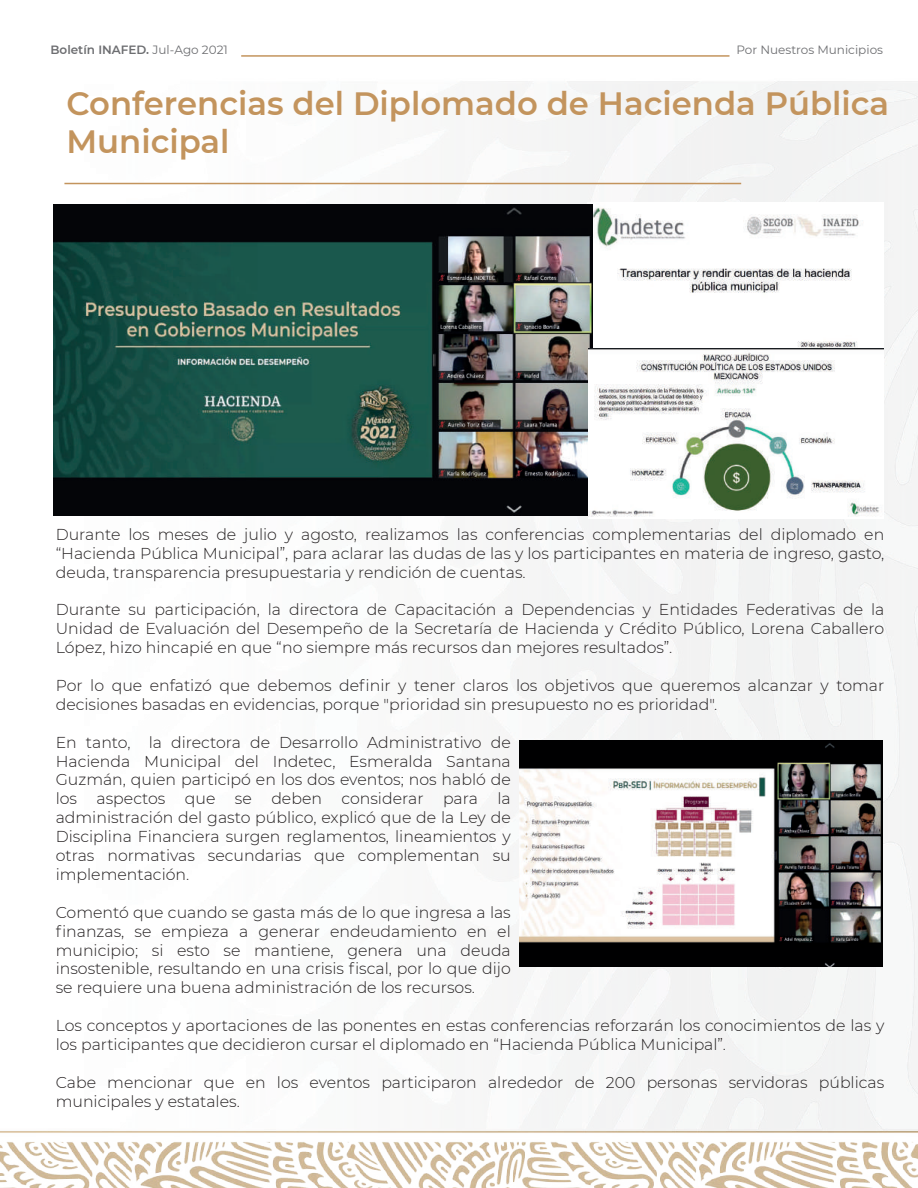
<style>
.page{position:relative;width:918px;height:1188px;background:#fff}
.page>*{position:absolute;margin:0;border:0;box-sizing:border-box;transform-origin:0 0}
.t1{font:600 32.25px/38.7px "Montserrat";color:#c3945d}
.t2{font:300 15.75px/18.9px "Montserrat";color:#231f20;text-align:justify}
.t3{font:600 12px "Montserrat";color:#6d6e71}
.t4{font:12px "Montserrat";color:#6d6e71}
.s1{font-weight:400}
</style>
<div class="page">
<img style="left:0;top:81px;width:918px;height:1107px">
<hr style="left:241px;top:55px;width:489px;height:2px;background:#c3945d">
<hr style="left:64px;top:183px;width:677px;height:1px;background:#c3945d">
<img style="left:587px;top:203px;width:296px;height:146px">
<img style="left:54px;top:204px;width:539px;height:311px">
<img style="left:520px;top:740px;width:362px;height:226px">
<img style="left:588px;top:349px;width:295px;height:170px">
<p class="t3" style="left:50px;top:42px;width:179px">Boletín INAFED. <span class="s1">Jul-Ago 2021</span></p>
<p class="t4" style="left:736px;top:42px;width:148px">Por Nuestros Municipios</p>
<h1 class="t1" style="left:67px;top:83px;width:824px">Conferencias del Diplomado de Hacienda Pública<br>Municipal</h1>
<p class="t2" style="left:56px;top:524px;width:830px">Durante los meses de julio y agosto, realizamos las conferencias complementarias del diplomado en “Hacienda Pública Municipal”, para aclarar las dudas de las y los participantes en materia de ingreso, gasto, deuda, transparencia presupuestaria y rendición de cuentas.</p>
<p class="t2" style="left:56px;top:600px;width:830px">Durante su participación, la directora de Capacitación a Dependencias y Entidades Federativas de la Unidad de Evaluación del Desempeño de la Secretaría de Hacienda y Crédito Público, Lorena Caballero López, hizo hincapié en que “no siempre más recursos dan mejores resultados”.</p>
<p class="t2" style="left:56px;top:675px;width:830px">Por lo que enfatizó que debemos definir y tener claros los objetivos que queremos alcanzar y tomar decisiones basadas en evidencias, porque "prioridad sin presupuesto no es prioridad".</p>
<p class="t2" style="left:56px;top:732px;width:457px">En tanto, la directora de Desarrollo Administrativo de Hacienda Municipal del Indetec, Esmeralda Santana Guzmán, quien participó en los dos eventos; nos habló de los aspectos que se deben considerar para la administración del gasto público, explicó que de la Ley de Disciplina Financiera surgen reglamentos, lineamientos y otras normativas secundarias que complementan su implementación.</p>
<p class="t2" style="left:56px;top:902px;width:457px">Comentó que cuando se gasta más de lo que ingresa a las finanzas, se empieza a generar endeudamiento en el municipio; si esto se mantiene, genera una deuda insostenible, resultando en una crisis fiscal, por lo que dijo se requiere una buena administración de los recursos.</p>
<p class="t2" style="left:56px;top:1016px;width:830px">Los conceptos y aportaciones de las ponentes en estas conferencias reforzarán los conocimientos de las y los participantes que decidieron cursar el diplomado en “Hacienda Pública Municipal”.</p>
<p class="t2" style="left:56px;top:1072px;width:830px">Cabe mencionar que en los eventos participaron alrededor de 200 personas servidoras públicas municipales y estatales.</p>
</div>
